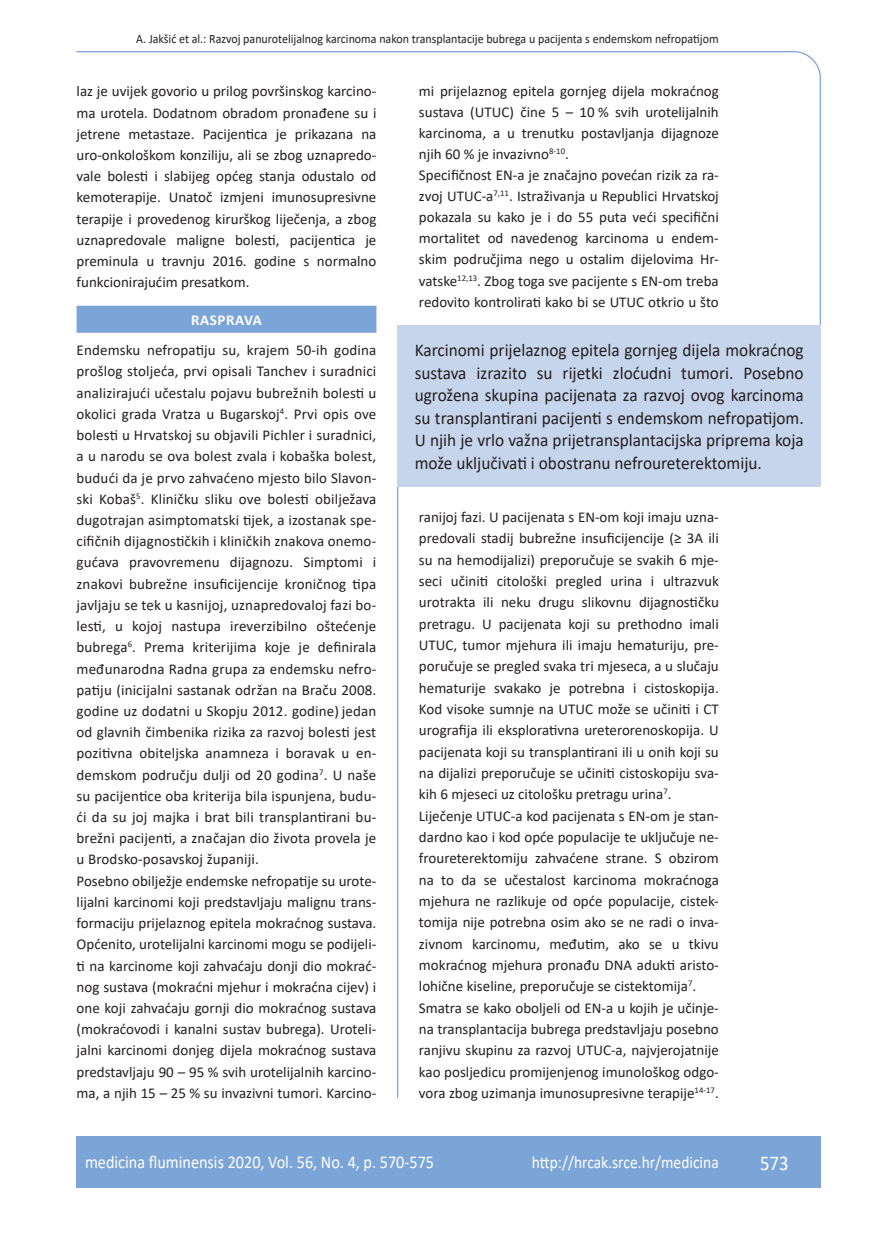
<style>
.page{position:relative;width:872px;height:1234px;background:#fff}
.page>*{position:absolute;margin:0;border:0;box-sizing:border-box;transform-origin:0 0}
.t1{font:21px "Calibri";color:#fff;scale:.9 1}
.anterfile{font:18px/22.5px "Calibri";color:#231f20;text-align:justify;scale:.96 1}
.t2{font:18px "Calibri";color:#fff;scale:.9 1}
.t3{font:17.25px "Calibri";color:#fff;scale:.9 1}
.osnovni_tekst{font:15px/21.1px "Calibri";color:#231f20;text-align:justify}
.naslov_ruler{font:700 15px "Calibri";letter-spacing:.04em;color:#fff}
.glava{font:12.75px "Calibri";color:#231f20;scale:.94 1}
</style>
<div class="page">
<svg style="left:76px;top:51px;width:745px;height:275px"></svg>
<hr style="left:397px;top:485px;width:1px;height:612px;background:#7ca5d7">
<div style="left:77px;top:1135px;width:744px;height:51px;background:#7ca5d7"></div>
<div style="left:77px;top:306px;width:299px;height:27px;background:#7ca5d7"></div>
<div style="left:398px;top:325px;width:423px;height:162px;background:#c6d5ec"></div>
<p class="glava" style="left:136px;top:29px;width:621px">A. Jakšić et al.: Razvoj panurotelijalnog karcinoma nakon transplantacije bubrega u pacijenta s endemskom nefropatijom</p>
<p class="osnovni_tekst" style="left:77px;top:80px;width:301px">laz je uvijek govorio u prilog površinskog karcino&shy;ma urotela. Dodatnom obradom pronađene su i jetrene metastaze. Pacijentica je prikazana na uro-onkološkom konziliju, ali se zbog uznapredo&shy;vale bolesti i slabijeg općeg stanja odustalo od kemoterapije. Unatoč izmjeni imunosupresivne terapije i provedenog kirurškog liječenja, a zbog uznapredovale maligne bolesti, pacijentica je preminula u travnju 2016. godine s normalno funkcionirajućim presatkom.</p>
<p class="naslov_ruler" style="left:191px;top:309px;width:72px">RASPRAVA</p>
<p class="osnovni_tekst" style="left:77px;top:339px;width:301px">Endemsku nefropatiju su, krajem 50-ih godina prošlog stoljeća, prvi opisali Tanchev i suradnici analizirajući učestalu pojavu bubrežnih bolesti u okolici grada Vratza u Bugarskoj<sup>4</sup>. Prvi opis ove bolesti u Hrvatskoj su objavili Pichler i suradnici, a u narodu se ova bolest zvala i kobaška bolest, budući da je prvo zahvaćeno mjesto bilo Slavon&shy;ski Kobaš<sup>5</sup>. Kliničku sliku ove bolesti obilježava dugotrajan asimptomatski tijek, a izostanak spe&shy;cifičnih dijagnostičkih i kliničkih znakova onemo&shy;gućava pravovremenu dijagnozu. Simptomi i znakovi bubrežne insuficijencije kroničnog tipa javljaju se tek u kasnijoj, uznapredovaloj fazi bo&shy;lesti, u kojoj nastupa ireverzibilno oštećenje bubrega<sup>6</sup>. Prema kriterijima koje je definirala međunarodna Radna grupa za endemsku nefro&shy;patiju (inicijalni sastanak održan na Braču 2008. godine uz dodatni u Skopju 2012. godine) jedan od glavnih čimbenika rizika za razvoj bolesti jest pozitivna obiteljska anamneza i boravak u en&shy;demskom području dulji od 20 godina<sup>7</sup>. U naše su pacijentice oba kriterija bila ispunjena, budu&shy;ći da su joj majka i brat bili transplantirani bu&shy;brežni pacijenti, a značajan dio života provela je u Brodsko-posavskoj županiji.</p>
<p class="osnovni_tekst" style="left:77px;top:869px;width:301px">Posebno obilježje endemske nefropatije su urote&shy;lijalni karcinomi koji predstavljaju malignu trans&shy;formaciju prijelaznog epitela mokraćnog sustava.<br>Općenito, urotelijalni karcinomi mogu se podijeli&shy;ti na karcinome koji zahvaćaju donji dio mokrać&shy;nog sustava (mokraćni mjehur i mokraćna cijev) i one koji zahvaćaju gornji dio mokraćnog sustava (mokraćovodi i kanalni sustav bubrega). Uroteli&shy;jalni karcinomi donjeg dijela mokraćnog sustava predstavljaju 90 – 95 % svih urotelijalnih karcino&shy;ma, a njih 15 – 25 % su invazivni tumori. Karcino-</p>
<p class="osnovni_tekst" style="left:419px;top:80px;width:301px">mi prijelaznog epitela gornjeg dijela mokraćnog sustava (UTUC) čine 5 – 10 % svih urotelijalnih karcinoma, a u trenutku postavljanja dijagnoze njih 60 % je invazivno<sup>8-10</sup>.</p>
<p class="osnovni_tekst" style="left:419px;top:164px;width:301px">Specifičnost EN-a je značajno povećan rizik za ra&shy;zvoj UTUC-a<sup>7,11</sup>. Istraživanja u Republici Hrvatskoj pokazala su kako je i do 55 puta veći specifični mortalitet od navedenog karcinoma u endem&shy;skim područjima nego u ostalim dijelovima Hr&shy;vatske<sup>12,13</sup>. Zbog toga sve pacijente s EN-om treba redovito kontrolirati kako bi se UTUC otkrio u što</p>
<p class="anterfile" style="left:415px;top:338px;width:407px">Karcinomi prijelaznog epitela gornjeg dijela mokraćnog sustava izrazito su rijetki zloćudni tumori. Posebno ugrožena skupina pacijenata za razvoj ovog karcinoma su transplantirani pacijenti s endemskom nefropatijom.<br>U njih je vrlo važna prijetransplantacijska priprema koja može uključivati i obostranu nefroureterektomiju.</p>
<p class="osnovni_tekst" style="left:419px;top:506px;width:301px">ranijoj fazi. U pacijenata s EN-om koji imaju uzna&shy;predovali stadij bubrežne insuficijencije (≥ 3A ili su na hemodijalizi) preporučuje se svakih 6 mje&shy;seci učiniti citološki pregled urina i ultrazvuk urotrakta ili neku drugu slikovnu dijagnostičku pretragu. U pacijenata koji su prethodno imali UTUC, tumor mjehura ili imaju hematuriju, pre&shy;poručuje se pregled svaka tri mjeseca, a u slučaju hematurije svakako je potrebna i cistoskopija.<br>Kod visoke sumnje na UTUC može se učiniti i CT urografija ili eksplorativna ureterorenoskopija. U pacijenata koji su transplantirani ili u onih koji su na dijalizi preporučuje se učiniti cistoskopiju sva&shy;kih 6 mjeseci uz citološku pretragu urina<sup>7</sup>.</p>
<p class="osnovni_tekst" style="left:419px;top:804px;width:301px">Liječenje UTUC-a kod pacijenata s EN-om je stan&shy;dardno kao i kod opće populacije te uključuje ne&shy;froureterektomiju zahvaćene strane. S obzirom na to da se učestalost karcinoma mokraćnoga mjehura ne razlikuje od opće populacije, cistek&shy;tomija nije potrebna osim ako se ne radi o inva&shy;zivnom karcinomu, međutim, ako se u tkivu mokraćnog mjehura pronađu DNA adukti aristo&shy;lohične kiseline, preporučuje se cistektomija<sup>7</sup>.</p>
<p class="osnovni_tekst" style="left:419px;top:996px;width:301px">Smatra se kako oboljeli od EN-a u kojih je učinje&shy;na transplantacija bubrega predstavljaju posebno ranjivu skupinu za razvoj UTUC-a, najvjerojatnije kao posljedicu promijenjenog imunološkog odgo&shy;vora zbog uzimanja imunosupresivne terapije<sup>14-17</sup>.</p>
<p class="t2" style="left:85px;top:1149px;width:389px">medicina fluminensis 2020, Vol. 56, No. 4, p. 570-575</p>
<p class="t3" style="left:532px;top:1150px;width:209px">http://hrcak.srce.hr/medicina</p>
<p class="t1" style="left:760px;top:1147px;width:33px">573</p>
</div>
